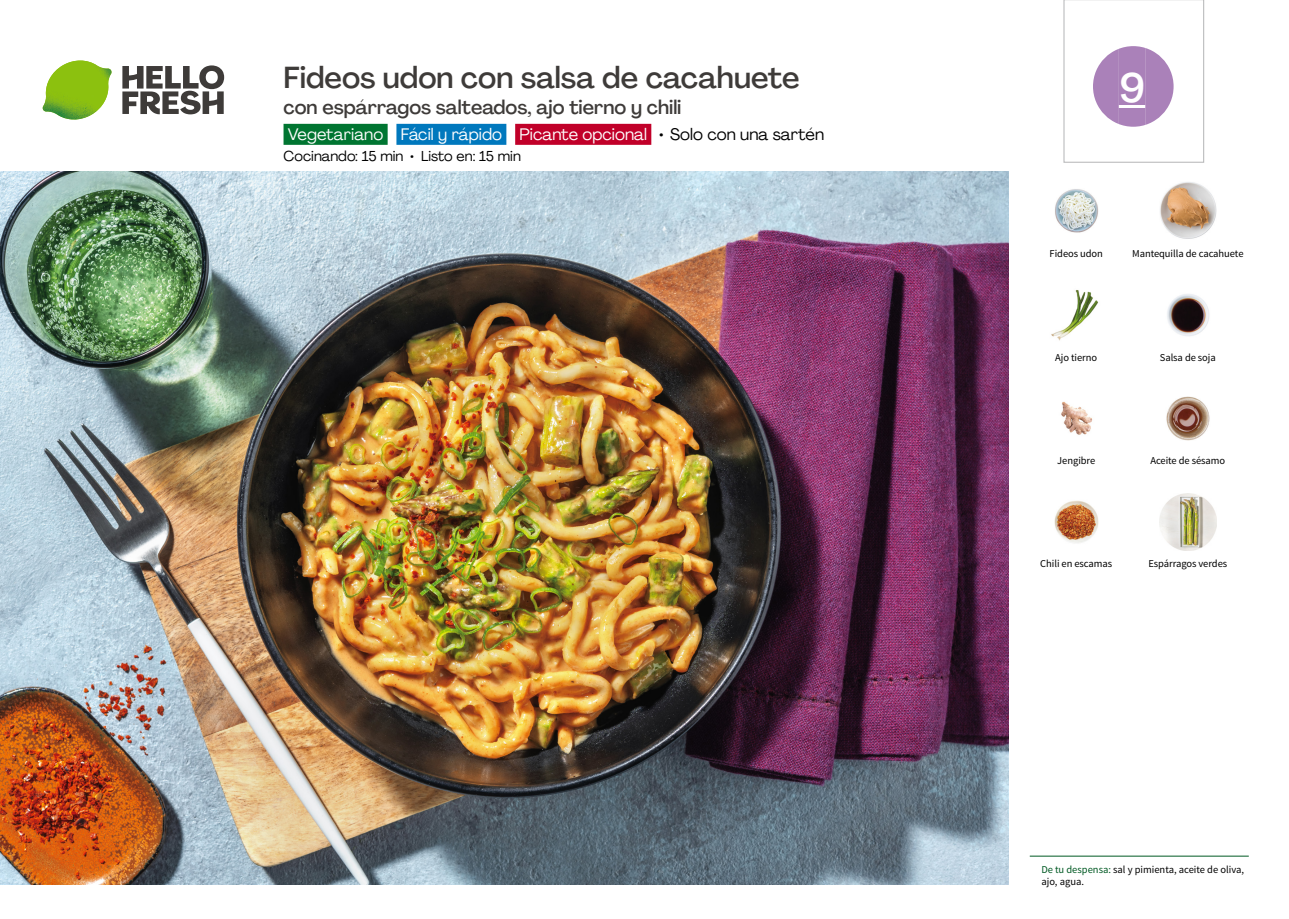
<style>
.page{position:relative;width:1289px;height:919px;background:#fff}
.page>*{position:absolute;margin:0;border:0;box-sizing:border-box;transform-origin:0 0}
.t1{font:500 40.5px "Agrandir";color:#fff}
.t2{font:500 30px "Agrandir";color:#3e3b39}
.t3{font:500 19.5px "Agrandir";color:#3e3b39}
.t4{font:16.5px "Agrandir";color:#fff}
.t5{font:14.25px "Agrandir";color:#000}
.t6{font:10.5px/12px "Source Sans Pro";letter-spacing:-.005em;color:#000}
.s1{color:#000}
.s2{color:#005923}
</style>
<div class="page">
<svg style="left:122px;top:65px;width:102px;height:49px"></svg>
<svg style="left:44px;top:60px;width:68px;height:60px"></svg>
<img style="left:80px;top:61px;width:28px;height:49px">
<img style="left:43px;top:61px;width:37px;height:50px">
<img style="left:0;top:172px;width:1008px;height:712px">
<div style="left:283px;top:124px;width:104px;height:21px;background:#007531"></div>
<div style="left:396px;top:124px;width:110px;height:21px;background:#0078bd"></div>
<div style="left:515px;top:124px;width:136px;height:21px;background:#c10029"></div>
<hr style="left:1029px;top:855px;width:219px;height:1px;background:#005923">
<img style="left:1055px;top:189px;width:43px;height:44px">
<img style="left:1160px;top:182px;width:56px;height:57px">
<img style="left:1167px;top:294px;width:42px;height:42px">
<img style="left:1051px;top:290px;width:48px;height:51px">
<img style="left:1166px;top:396px;width:44px;height:45px">
<img style="left:1061px;top:401px;width:32px;height:34px">
<img style="left:1159px;top:493px;width:57px;height:57px">
<img style="left:1054px;top:500px;width:45px;height:43px">
<svg style="left:1063px;top:0;width:141px;height:163px"></svg>
<h2 class="t2" style="left:283px;top:59px;width:517px">Fideos udon con salsa de cacahuete</h2>
<h3 class="t3" style="left:283px;top:95px;width:399px">con espárragos salteados, ajo tierno y chili</h3>
<h3 class="t4" style="left:288px;top:124px;width:538px">Vegetariano Fácil y rápido Picante opcional <span class="s1">• Solo con una sartén</span></h3>
<h3 class="t5" style="left:283px;top:147px;width:239px">Cocinando: 15 min • Listo en: 15 min</h3>
<h1 class="t1" style="left:1118px;top:63px;width:28px">9</h1>
<p class="t6" style="left:1049px;top:247px;width:55px">Fideos udon</p>
<p class="t6" style="left:1132px;top:247px;width:113px">Mantequilla de cacahuete</p>
<p class="t6" style="left:1055px;top:352px;width:44px">Ajo tierno</p>
<p class="t6" style="left:1159px;top:352px;width:58px">Salsa de soja</p>
<p class="t6" style="left:1057px;top:454px;width:40px">Jengibre</p>
<p class="t6" style="left:1150px;top:454px;width:76px">Aceite de sésamo</p>
<p class="t6" style="left:1040px;top:558px;width:74px">Chili en escamas</p>
<p class="t6" style="left:1148px;top:558px;width:80px">Espárragos verdes</p>
<p class="t6" style="left:1041px;top:863px;width:204px"><span class="s2">De tu despensa:</span> sal y pimienta, aceite de oliva, ajo, agua.</p>
</div>
